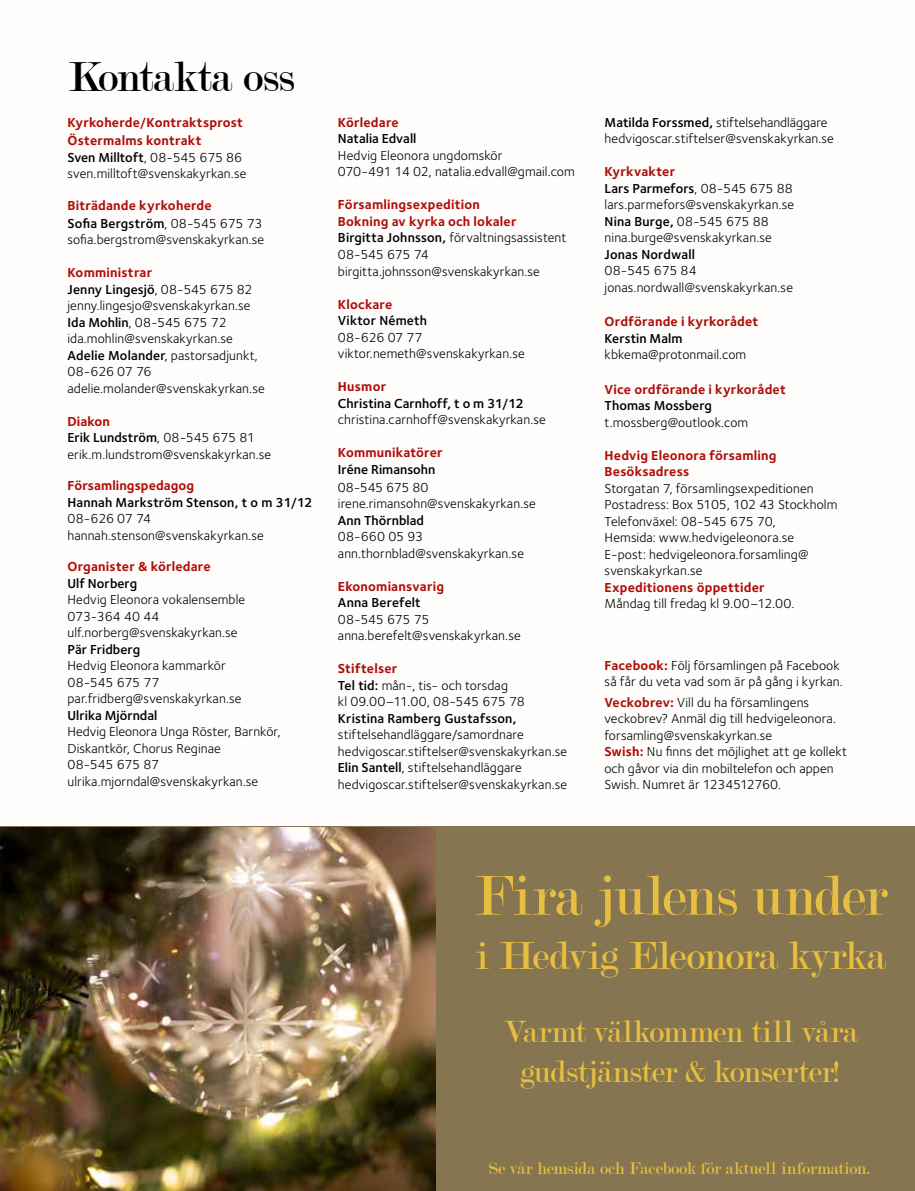
<style>
.page{position:relative;width:915px;height:1191px;background:#fff}
.page>*{position:absolute;margin:0;border:0;box-sizing:border-box;transform-origin:0 0}
.t1{font:60px "Modern";letter-spacing:-.02em;color:#e8be40}
.t2{font:45px "Modern";letter-spacing:-.005em;color:#000}
.t3{font:42px "Modern";letter-spacing:-.01em;color:#e8be40}
.t4{font:33px/39.6px "Modern";letter-spacing:-.01em;color:#e8be40;text-align:center}
.t5{font:18px "Modern";letter-spacing:-.01em;color:#e8be40}
.t6{font:13.5px/16.5px "Foundry Sterling";letter-spacing:.01em;color:#000}
.t7{font:700 13.5px/18px "Foundry Sterling";letter-spacing:.015em;color:#ae0f0a}
.t8{font:600 13.5px "Foundry Sterling";letter-spacing:.005em;color:#000}
.s1{font-weight:600}
.s2{font-weight:600;color:#000}
.s3{font-weight:400;color:#000}
.s4{font-weight:700;color:#ae0f0a}
</style>
<div class="page">
<div style="left:0;top:819px;width:914px;height:372px;background:#857550"></div>
<div style="left:0;top:0;width:914px;height:825px;background:#fefdfc"></div>
<img style="left:0;top:827px;width:435px;height:364px">
<h2 class="t2" style="left:68px;top:54px;width:228px">Kontakta oss</h2>
<p class="t7" style="left:67px;top:113px;width:177px">Kyrkoherde/Kontraktsprost<br>Östermalms kontrakt</p>
<p class="t6" style="left:67px;top:148px;width:180px"><span class="s1">Sven Milltoft</span>, 08-545 675 86 sven.milltoft@svenskakyrkan.se</p>
<p class="t7" style="left:67px;top:196px;width:196px">Biträdande kyrkoherde<br><span class="s2">Sofia Bergström</span><span class="s3">, 08-545 675 73</span></p>
<p class="t6" style="left:67px;top:231px;width:198px">sofia.bergstrom@svenskakyrkan.se</p>
<p class="t6" style="left:67px;top:264px;width:199px"><span class="s4">Komministrar<br></span><span class="s1">Jenny Lingesjö</span>, 08-545 675 82 jenny.lingesjo@svenskakyrkan.se<br><span class="s1">Ida Mohlin</span>, 08-545 675 72 ida.mohlin@svenskakyrkan.se<br><span class="s1">Adelie Molander</span>, pastorsadjunkt,<br>08-626 07 76 adelie.molander@svenskakyrkan.se</p>
<p class="t6" style="left:67px;top:412px;width:205px"><span class="s4">Diakon<br></span><span class="s1">Erik Lundström</span>, 08-545 675 81 erik.m.lundstrom@svenskakyrkan.se</p>
<p class="t7" style="left:67px;top:476px;width:128px">Församlingspedagog</p>
<p class="t8" style="left:67px;top:492px;width:247px">Hannah Markström Stenson, t o m 31/12</p>
<p class="t6" style="left:67px;top:510px;width:198px">08-626 07 74 hannah.stenson@svenskakyrkan.se</p>
<p class="t7" style="left:67px;top:557px;width:145px">Organister &amp; körledare</p>
<p class="t8" style="left:67px;top:573px;width:71px">Ulf Norberg</p>
<p class="t6" style="left:67px;top:591px;width:179px">Hedvig Eleonora vokalensemble<br>073-364 40 44 ulf.norberg@svenskakyrkan.se</p>
<p class="t8" style="left:67px;top:639px;width:74px">Pär Fridberg</p>
<p class="t6" style="left:67px;top:657px;width:175px">Hedvig Eleonora kammarkör<br>08-545 675 77 par.fridberg@svenskakyrkan.se</p>
<p class="t8" style="left:67px;top:705px;width:91px">Ulrika Mjörndal</p>
<p class="t6" style="left:67px;top:723px;width:214px">Hedvig Eleonora Unga Röster, Barnkör,<br>Diskantkör, Chorus Reginae<br>08-545 675 87 ulrika.mjorndal@svenskakyrkan.se</p>
<p class="t7" style="left:338px;top:113px;width:62px">Körledare</p>
<p class="t8" style="left:338px;top:129px;width:80px">Natalia Edvall</p>
<p class="t6" style="left:338px;top:147px;width:238px">Hedvig Eleonora ungdomskör<br>070-491 14 02, natalia.edvall@gmail.com</p>
<p class="t6" style="left:338px;top:196px;width:230px"><span class="s4">Församlingsexpedition<br>Bokning av kyrka och lokaler<br></span><span class="s1">Birgitta Johnsson,</span> förvaltningsassistent<br>08-545 675 74 birgitta.johnsson@svenskakyrkan.se</p>
<p class="t7" style="left:338px;top:294px;width:56px">Klockare</p>
<p class="t8" style="left:338px;top:311px;width:90px">Viktor Németh</p>
<p class="t6" style="left:338px;top:328px;width:188px">08-626 07 77 viktor.nemeth@svenskakyrkan.se</p>
<p class="t7" style="left:338px;top:377px;width:50px">Husmor</p>
<p class="t8" style="left:338px;top:393px;width:187px">Christina Carnhoff, t o m 31/12</p>
<p class="t6" style="left:338px;top:411px;width:209px">christina.carnhoff@svenskakyrkan.se</p>
<p class="t7" style="left:338px;top:443px;width:106px">Kommunikatörer</p>
<p class="t8" style="left:338px;top:459px;width:99px">Iréne Rimansohn</p>
<p class="t6" style="left:338px;top:478px;width:199px">08-545 675 80 irene.rimansohn@svenskakyrkan.se</p>
<p class="t8" style="left:338px;top:510px;width:88px">Ann Thörnblad</p>
<p class="t6" style="left:338px;top:528px;width:187px">08-660 05 93 ann.thornblad@svenskakyrkan.se</p>
<p class="t7" style="left:338px;top:576px;width:108px">Ekonomiansvarig</p>
<p class="t8" style="left:338px;top:593px;width:84px">Anna Berefelt</p>
<p class="t6" style="left:338px;top:610px;width:184px">08-545 675 75 anna.berefelt@svenskakyrkan.se</p>
<p class="t6" style="left:338px;top:660px;width:188px"><span class="s4">Stiftelser<br></span><span class="s1">Tel tid:</span> mån-, tis- och torsdag<br>kl 09.00–11.00, 08-545 675 78</p>
<p class="t8" style="left:338px;top:708px;width:180px">Kristina Ramberg Gustafsson,</p>
<p class="t6" style="left:338px;top:726px;width:231px">stiftelsehandläggare/samordnare hedvigoscar.stiftelser@svenskakyrkan.se <span class="s1">Elin Santell</span>, stiftelsehandläggare hedvigoscar.stiftelser@svenskakyrkan.se</p>
<p class="t6" style="left:604px;top:114px;width:231px"><span class="s1">Matilda Forssmed,</span> stiftelsehandläggare hedvigoscar.stiftelser@svenskakyrkan.se</p>
<p class="t6" style="left:604px;top:163px;width:191px"><span class="s4">Kyrkvakter<br></span><span class="s1">Lars Parmefors</span>, 08-545 675 88 lars.parmefors@svenskakyrkan.se<br><span class="s1">Nina Burge,</span> 08-545 675 88 nina.burge@svenskakyrkan.se</p>
<p class="t8" style="left:604px;top:245px;width:92px">Jonas Nordwall</p>
<p class="t6" style="left:604px;top:262px;width:190px">08-545 675 84 jonas.nordwall@svenskakyrkan.se</p>
<p class="t7" style="left:604px;top:312px;width:155px">Ordförande i kyrkorådet</p>
<p class="t8" style="left:604px;top:329px;width:79px">Kerstin Malm</p>
<p class="t6" style="left:604px;top:346px;width:143px">kbkema@protonmail.com</p>
<p class="t7" style="left:604px;top:380px;width:183px">Vice ordförande i kyrkorådet</p>
<p class="t8" style="left:604px;top:396px;width:109px">Thomas Mossberg</p>
<p class="t6" style="left:604px;top:414px;width:145px">t.mossberg@outlook.com</p>
<p class="t7" style="left:604px;top:447px;width:173px;line-height:16.5px">Hedvig Eleonora församling<br>Besöksadress</p>
<p class="t6" style="left:604px;top:480px;width:234px">Storgatan 7, församlingsexpeditionen Postadress: Box 5105, 102 43 Stockholm Telefonväxel: 08-545 675 70,<br>Hemsida: www.hedvigeleonora.se E-post: hedvigeleonora.forsamling@ svenskakyrkan.se</p>
<p class="t7" style="left:604px;top:578px;width:161px">Expeditionens öppettider</p>
<p class="t6" style="left:604px;top:595px;width:191px">Måndag till fredag kl 9.00–12.00.</p>
<p class="t6" style="left:604px;top:656px;width:239px"><span class="s4">Facebook:</span> Följ församlingen på Facebook så får du veta vad som är på gång i kyrkan.</p>
<p class="t6" style="left:604px;top:693px;width:244px"><span class="s4">Veckobrev:</span> Vill du ha församlingens veckobrev? Anmäl dig till hedvigeleonora. forsamling@svenskakyrkan.se<br><span class="s4">Swish:</span> Nu finns det möjlighet att ge kollekt och gåvor via din mobiltelefon och appen Swish. Numret är 1234512760.</p>
<h1 class="t1" style="left:474px;top:865px;width:414px">Fira julens under</h1>
<h3 class="t3" style="left:476px;top:934px;width:411px">i Hedvig Eleonora kyrka</h3>
<h3 class="t4" style="left:503px;top:1012px;width:356px">Varmt välkommen till våra gudstjänster &amp; konserter!</h3>
<h3 class="t5" style="left:488px;top:1159px;width:383px">Se vår hemsida och Facebook för aktuell information.</h3>
</div>
